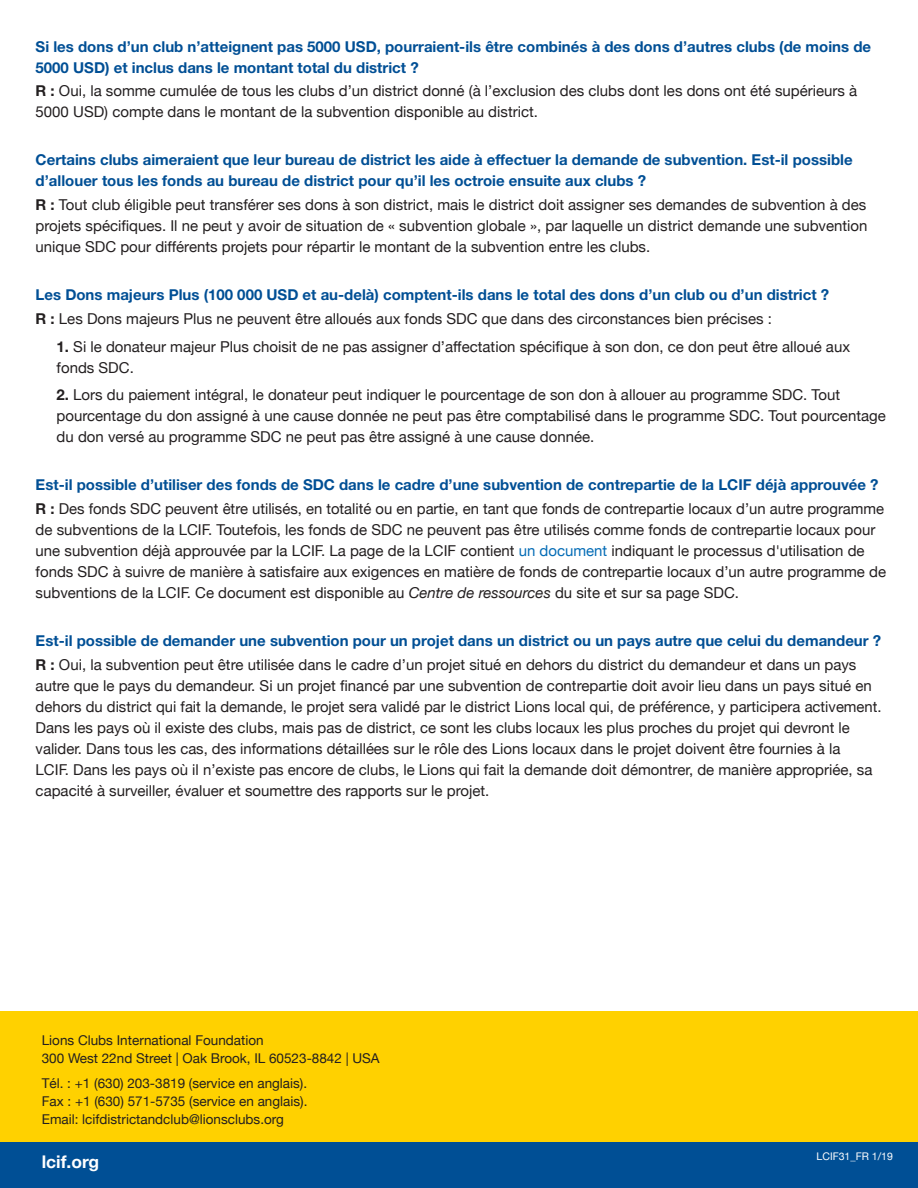
<style>
.page{position:relative;width:918px;height:1188px;background:#fff}
.page>*{position:absolute;margin:0;border:0;box-sizing:border-box;transform-origin:0 0}
.t1{font:700 17.4px "Helvetica Neue";color:#fff}
.t2{font:15px/21px "Helvetica Neue";color:#231f20}
.t3{font:700 15px/21px "Helvetica Neue LT Std";color:#004f95}
.t4{font:13.5px/18px "Helvetica Neue";color:#231f20}
.t5{font:10.5px "Helvetica Neue";color:#fff}
.s1{font-family:"Helvetica Neue LT Std";font-weight:700}
.s2{color:#046cb6}
.s3{font-style:italic}
</style>
<div class="page">
<div style="left:0;top:1012px;width:918px;height:176px;background:#ffd100"></div>
<div style="left:0;top:1143px;width:918px;height:45px;background:#004f95"></div>
<p class="t3" style="left:36px;top:36px;width:837px">Si les dons d’un club n’atteignent pas 5000 USD, pourraient-ils être combinés à des dons d’autres clubs (de moins de<br>5000 USD) et inclus dans le montant total du district ?</p>
<p class="t2" style="left:36px;top:81px;width:823px"><span class="s1">R :</span> Oui, la somme cumulée de tous les clubs d’un district donné (à l’exclusion des clubs dont les dons ont été supérieurs à<br>5000 USD) compte dans le montant de la subvention disponible au district.</p>
<p class="t3" style="left:36px;top:149px;width:819px">Certains clubs aimeraient que leur bureau de district les aide à effectuer la demande de subvention. Est-il possible d’allouer tous les fonds au bureau de district pour qu’il les octroie ensuite aux clubs ?</p>
<p class="t2" style="left:36px;top:195px;width:833px;text-align:justify"><span class="s1">R :</span> Tout club éligible peut transférer ses dons à son district, mais le district doit assigner ses demandes de subvention à des projets spécifiques. Il ne peut y avoir de situation de « subvention globale », par laquelle un district demande une subvention unique SDC pour différents projets pour répartir le montant de la subvention entre les clubs.</p>
<p class="t3" style="left:36px;top:284px;width:795px">Les Dons majeurs Plus (100 000 USD et au-delà) comptent-ils dans le total des dons d’un club ou d’un district ?</p>
<p class="t2" style="left:36px;top:309px;width:738px"><span class="s1">R :</span> Les Dons majeurs Plus ne peuvent être alloués aux fonds SDC que dans des circonstances bien précises :</p>
<p class="t2" style="left:57px;top:337px;width:795px"><span class="s1">1.</span> Si le donateur majeur Plus choisit de ne pas assigner d’affectation spécifique à son don, ce don peut être alloué aux fonds SDC.</p>
<p class="t2" style="left:57px;top:385px;width:831px"><span class="s1">2.</span> Lors du paiement intégral, le donateur peut indiquer le pourcentage de son don à allouer au programme SDC. Tout pourcentage du don assigné à une cause donnée ne peut pas être comptabilisé dans le programme SDC. Tout pourcentage du don versé au programme SDC ne peut pas être assigné à une cause donnée.</p>
<p class="t3" style="left:36px;top:474px;width:845px">Est-il possible d’utiliser des fonds de SDC dans le cadre d’une subvention de contrepartie de la LCIF déjà approuvée ?</p>
<p class="t2" style="left:36px;top:499px;width:852px"><span class="s1">R :</span> Des fonds SDC peuvent être utilisés, en totalité ou en partie, en tant que fonds de contrepartie locaux d’un autre programme de subventions de la LCIF. Toutefois, les fonds de SDC ne peuvent pas être utilisés comme fonds de contrepartie locaux pour une subvention déjà approuvée par la LCIF. La page de la LCIF contient <span class="s2">un document</span> indiquant le processus d'utilisation de fonds SDC à suivre de manière à satisfaire aux exigences en matière de fonds de contrepartie locaux d’un autre programme de subventions de la LCIF. Ce document est disponible au <span class="s3">Centre de ressources</span> du site et sur sa page SDC.</p>
<p class="t3" style="left:36px;top:630px;width:847px">Est-il possible de demander une subvention pour un projet dans un district ou un pays autre que celui du demandeur ?</p>
<p class="t2" style="left:36px;top:655px;width:848px"><span class="s1">R :</span> Oui, la subvention peut être utilisée dans le cadre d’un projet situé en dehors du district du demandeur et dans un pays autre que le pays du demandeur. Si un projet financé par une subvention de contrepartie doit avoir lieu dans un pays situé en dehors du district qui fait la demande, le projet sera validé par le district Lions local qui, de préférence, y participera activement.<br>Dans les pays où il existe des clubs, mais pas de district, ce sont les clubs locaux les plus proches du projet qui devront le valider. Dans tous les cas, des informations détaillées sur le rôle des Lions locaux dans le projet doivent être fournies à la<br>LCIF. Dans les pays où il n’existe pas encore de clubs, le Lions qui fait la demande doit démontrer, de manière appropriée, sa capacité à surveiller, évaluer et soumettre des rapports sur le projet.</p>
<p class="t4" style="left:42px;top:1032px;width:339px">Lions Clubs International Foundation<br>300 West 22nd Street | Oak Brook, IL 60523-8842 | USA</p>
<p class="t4" style="left:42px;top:1075px;width:267px;text-align:justify">Tél. : +1 (630) 203-3819 (service en anglais).<br>Fax : +1 (630) 571-5735 (service en anglais).<br>Email: lcifdistrictandclub@lionsclubs.org</p>
<p class="t1" style="left:42px;top:1148px;width:59px">lcif.org</p>
<p class="t5" style="left:817px;top:1149px;width:78px">LCIF31_FR 1/19</p>
</div>
